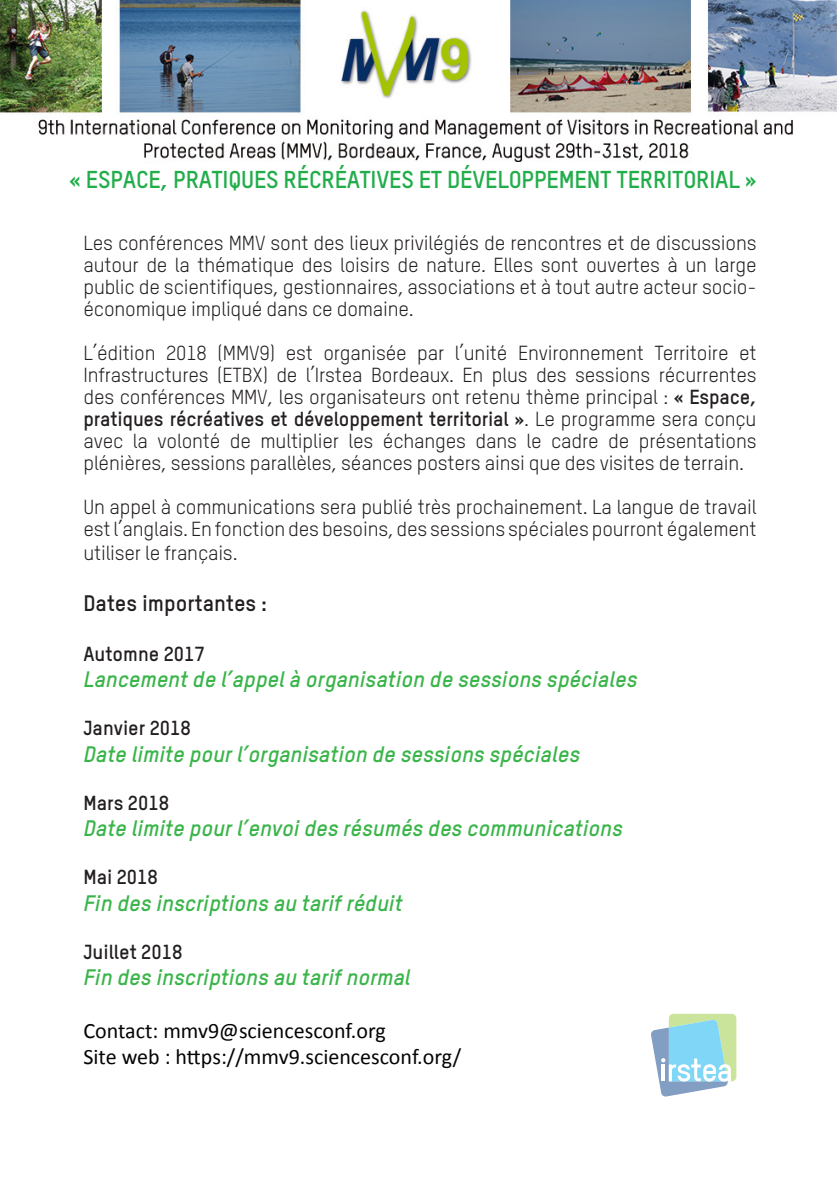
<style>
.page{position:relative;width:840px;height:1191px;background:#fff}
.page>*{position:absolute;margin:0;border:0;box-sizing:border-box;transform-origin:0 0}
.t1{font:700 24px "TSTAR";letter-spacing:-.01em;color:#21ad4a}
.t2{font:italic 700 22px "TSTAR";color:#3ab54a}
.t3{font:22px "Calibri";color:#040503}
.t4{font:700 22px "TSTAR";color:#231f20}
.t5{font:20px/22px "TSTAR";letter-spacing:-.01em;color:#231f20;text-align:justify}
.t6{font:700 20px "TSTAR";color:#231f20}
.s1{font-weight:700}
</style>
<div class="page">
<img style="left:0;top:0;width:836px;height:162px">
<p class="t1" style="left:69px;top:165px;width:688px">« ESPACE, PRATIQUES RÉCRÉATIVES ET DÉVELOPPEMENT TERRITORIAL »</p>
<p class="t5" style="left:83px;top:232px;width:674px">Les conférences MMV sont des lieux privilégiés de rencontres et de discussions autour de la thématique des loisirs de nature. Elles sont ouvertes à un large public de scientifiques, gestionnaires, associations et à tout autre acteur socio&shy;économique impliqué dans ce domaine.</p>
<p class="t5" style="left:83px;top:342px;width:674px">L’édition 2018 (MMV9) est organisée par l’unité Environnement Territoire et Infrastructures (ETBX) de l’Irstea Bordeaux. En plus des sessions récurrentes des conférences MMV, les organisateurs ont retenu thème principal : <span class="s1">« Espace, pratiques récréatives et développement territorial »</span>. Le programme sera conçu avec la volonté de multiplier les échanges dans le cadre de présentations plénières, sessions parallèles, séances posters ainsi que des visites de terrain.</p>
<p class="t5" style="left:83px;top:496px;width:674px">Un appel à communications sera publié très prochainement. La langue de travail est l’anglais. En fonction des besoins, des sessions spéciales pourront également</p>
<p class="t5" style="left:83px;top:542px;width:156px">utiliser le français.</p>
<p class="t4" style="left:83px;top:589px;width:185px">Dates importantes :</p>
<p class="t6" style="left:83px;top:641px;width:123px">Automne 2017</p>
<p class="t2" style="left:83px;top:665px;width:555px">Lancement de l’appel à organisation de sessions spéciales</p>
<p class="t6" style="left:83px;top:715px;width:109px">Janvier 2018</p>
<p class="t2" style="left:83px;top:740px;width:497px">Date limite pour l’organisation de sessions spéciales</p>
<p class="t6" style="left:83px;top:790px;width:87px">Mars 2018</p>
<p class="t2" style="left:83px;top:814px;width:540px">Date limite pour l’envoi des résumés des communications</p>
<p class="t6" style="left:83px;top:864px;width:76px">Mai 2018</p>
<p class="t2" style="left:83px;top:889px;width:320px">Fin des inscriptions au tarif réduit</p>
<p class="t6" style="left:83px;top:939px;width:101px">Juillet 2018</p>
<p class="t2" style="left:83px;top:963px;width:328px">Fin des inscriptions au tarif normal</p>
<p class="t3" style="left:83px;top:1016px;width:304px">Contact: mmv9@sciencesconf.org</p>
<p class="t3" style="left:83px;top:1043px;width:379px">Site web : https://mmv9.sciencesconf.org/</p>
</div>
